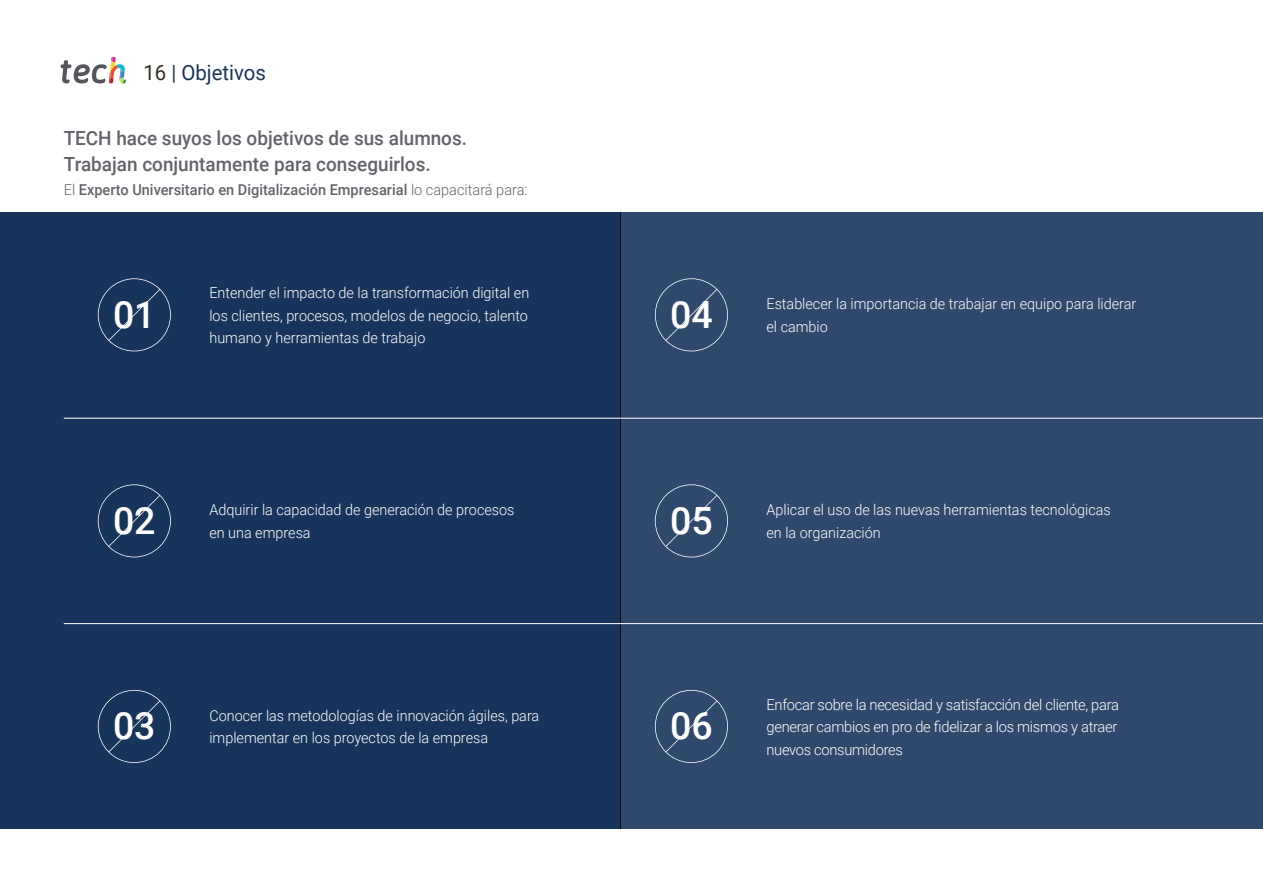
<style>
.page{position:relative;width:1263px;height:893px;background:#fff}
.page>*{position:absolute;margin:0;border:0;box-sizing:border-box;transform-origin:0 0}
.t1{font:500 37.5px "Roboto";color:#fff}
.t2{font:21px "Roboto";color:#1a355c}
.t3{font:500 19.5px/25.5px "Roboto";color:#61646a}
.t4{font:300 15px/22.5px "Roboto";color:#fff;scale:.96 1}
.t5{font:300 15px/22.5px "Roboto";color:#fff;text-align:justify}
.t6{font:500 15px "Roboto";color:#61646a}
.s1{color:#312e20}
.s2{font-weight:300}
</style>
<div class="page">
<div style="left:0;top:213px;width:621px;height:616px;background:#17355b"></div>
<div style="left:621px;top:213px;width:642px;height:616px;background:#2e496b"></div>
<svg style="left:98px;top:278px;width:73px;height:73px"></svg>
<svg style="left:98px;top:690px;width:73px;height:73px"></svg>
<svg style="left:98px;top:484px;width:73px;height:73px"></svg>
<svg style="left:655px;top:278px;width:73px;height:73px"></svg>
<svg style="left:655px;top:484px;width:73px;height:73px"></svg>
<svg style="left:655px;top:690px;width:73px;height:73px"></svg>
<hr style="left:64px;top:418px;width:1199px;height:1px;background:#fff">
<hr style="left:64px;top:623px;width:1199px;height:1px;background:#fff">
<svg style="left:61px;top:57px;width:65px;height:27px"></svg>
<h2 class="t2" style="left:144px;top:57px;width:124px"><span class="s1">16</span> | Objetivos</h2>
<h3 class="t3" style="left:64px;top:125px;width:405px">TECH hace suyos los objetivos de sus alumnos.<br>Trabajan conjuntamente para conseguirlos.</h3>
<p class="t6" style="left:64px;top:179px;width:465px"><span class="s2">El</span> Experto Universitario en Digitalización Empresarial <span class="s2">lo capacitará para:</span></p>
<h1 class="t1" style="left:113px;top:288px;width:44px">01</h1>
<p class="t4" style="left:209px;top:281px;width:335px;text-align:justify">Entender el impacto de la transformación digital en los clientes, procesos, modelos de negocio, talento humano y herramientas de trabajo</p>
<h1 class="t1" style="left:113px;top:494px;width:44px">02</h1>
<p class="t4" style="left:209px;top:498px;width:319px">Adquirir la capacidad de generación de procesos</p>
<p class="t4" style="left:209px;top:521px;width:107px">en una empresa</p>
<h1 class="t1" style="left:113px;top:699px;width:44px">03</h1>
<p class="t4" style="left:209px;top:704px;width:345px">Conocer las metodologías de innovación ágiles, para implementar en los proyectos de la empresa</p>
<h1 class="t1" style="left:670px;top:288px;width:44px">04</h1>
<p class="t4" style="left:766px;top:292px;width:387px">Establecer la importancia de trabajar en equipo para liderar el cambio</p>
<h1 class="t1" style="left:670px;top:494px;width:44px">05</h1>
<p class="t4" style="left:766px;top:498px;width:360px">Aplicar el uso de las nuevas herramientas tecnológicas en la organización</p>
<h1 class="t1" style="left:670px;top:699px;width:44px">06</h1>
<p class="t5" style="left:766px;top:692px;width:354px">Enfocar sobre la necesidad y satisfacción del cliente, para generar cambios en pro de fidelizar a los mismos y atraer nuevos consumidores</p>
</div>
